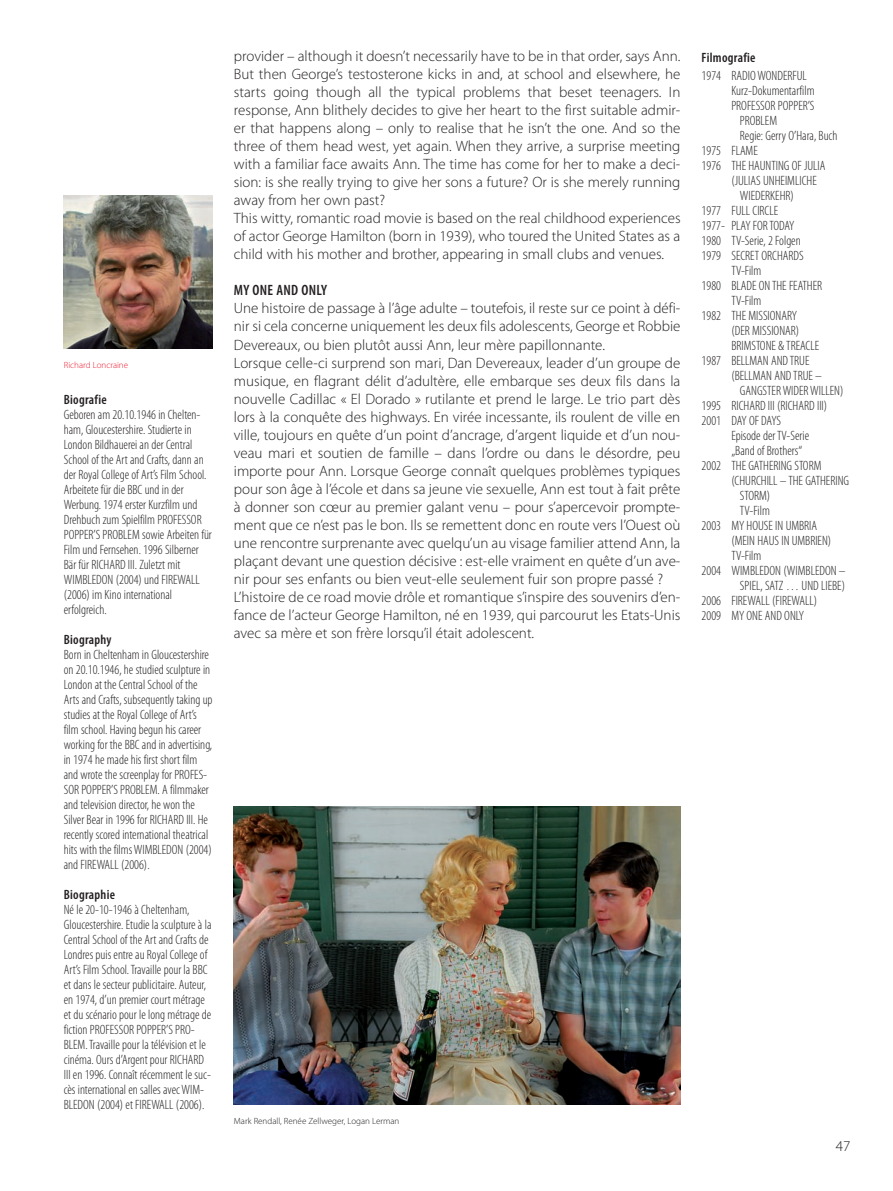
<style>
.page{position:relative;width:893px;height:1191px;background:#fff}
.page>*{position:absolute;margin:0;border:0;box-sizing:border-box;transform-origin:0 0}
.t1{font:300 15px/18px "Myriad Pro";color:#231f20}
.t2{font:600 condensed 15px "Myriad Pro";letter-spacing:.02em;color:#231f20}
.t3{font:300 condensed 13.5px/15px "Myriad Pro";color:#231f20}
.t4{font:600 condensed 13.5px "Myriad Pro";letter-spacing:.02em;color:#231f20}
.t5{font:300 9px "Myriad Pro";color:#231f20}
.t6{font:300 9px "Myriad Pro";color:#ee1b2d}
</style>
<div class="page">
<img style="left:63px;top:195px;width:618px;height:910px">
<p class="t6" style="left:64px;top:361px;width:66px">Richard Loncraine</p>
<p class="t4" style="left:64px;top:394px;width:44px">Biografie</p>
<p class="t3" style="left:64px;top:408px;width:150px">Geboren am 20.10.1946 in Chelten - ham, Gloucestershire. Studierte in<br>London Bildhauerei an der Central<br>School of the Art and Crafts, dann an der Royal College of Art’s Film School.<br>Arbeitete für die BBC und in der<br>Werbung. 1974 erster Kurzfilm und<br>Drehbuch zum Spielfilm PROFESSOR<br>POPPER’S PROBLEM sowie Arbeiten für<br>Film und Fernsehen. 1996 Silberner<br>Bär für RICHARD III. Zuletzt mit<br>WIMBLEDON (2004) und FIREWALL (2006) im Kino inter national erfolgreich.</p>
<p class="t4" style="left:64px;top:634px;width:49px">Biography</p>
<p class="t3" style="left:64px;top:648px;width:150px">Born in Cheltenham in Gloucestershire on 20.10.1946, he studied sculpture in London at the Central School of the Arts and Crafts, subsequently taking up studies at the Royal College of Art’s film school. Having begun his career working for the BBC and in advertising, in 1974 he made his first short film and wrote the screenplay for PROFES-SOR POPPER’S PROBLEM. A filmmaker and television director, he won the Silver Bear in 1996 for RICHARD III. He re cent ly scored international theatrical hits with the films WIMBLEDON (2004) and FIREWALL (2006).</p>
<p class="t4" style="left:64px;top:889px;width:53px">Biographie</p>
<p class="t3" style="left:64px;top:903px;width:149px">Né le 20-10-1946 à Cheltenham, Gloucestershire. Etudie la sculpture à la Central School of the Art and Crafts de Londres puis entre au Royal College of Art’s Film School. Travaille pour la BBC et dans le secteur publicitaire. Auteur, en 1974, d’un premier court métrage et du scénario pour le long métrage de fiction PROFESSOR POPPER’S PRO-BLEM. Tra vaille pour la télévision et le cinéma. Ours d’Argent pour RICHARD III en 1996. Connaît récemment le suc&shy;cès international en salles avec WIM-BLEDON (2004) et FIREWALL (2006).</p>
<p class="t1" style="left:234px;top:49px;width:448px">provider – although it doesn’t necessarily have to be in that order, says Ann.<br>But then George’s testosterone kicks in and, at school and elsewhere, he starts going though all the typical problems that beset teenagers. In response, Ann blithely decides to give her heart to the first suitable admir&shy;er that happens along – only to realise that he isn’t the one. And so the three of them head west, yet again. When they arrive, a surprise meeting with a familiar face awaits Ann. The time has come for her to make a deci&shy;sion: is she really trying to give her sons a future? Or is she merely running away from her own past?<br>This witty, romantic road movie is based on the real childhood experiences of actor George Hamilton (born in 1939), who toured the United States as a child with his mother and brother, appearing in small clubs and venues.</p>
<p class="t2" style="left:234px;top:285px;width:95px">MY ONE AND ONLY</p>
<p class="t1" style="left:234px;top:301px;width:448px">Une histoire de passage à l’âge adulte – toutefois, il reste sur ce point à défi&shy;nir si cela concerne uniquement les deux fils adolescents, George et Robbie Devereaux, ou bien plutôt aussi Ann, leur mère papillonnante.<br>Lorsque celle-ci surprend son mari, Dan Devereaux, leader d’un groupe de musique, en flagrant délit d’adultère, elle embarque ses deux fils dans la nouvelle Cadillac « El Dorado » rutilante et prend le large. Le trio part dès lors à la conquête des highways. En virée incessante, ils roulent de ville en ville, toujours en quête d’un point d’ancrage, d’argent liquide et d’un nou&shy;veau mari et soutien de famille – dans l’ordre ou dans le désordre, peu importe pour Ann. Lorsque George connaît quelques problèmes typiques pour son âge à l’école et dans sa jeune vie sexuelle, Ann est tout à fait prête à donner son cœur au premier galant venu – pour s’apercevoir prompte&shy;ment que ce n’est pas le bon. Ils se remettent donc en route vers l’Ouest où une rencontre surprenante avec quelqu’un au visage familier attend Ann, la plaçant devant une question décisive : est-elle vraiment en quête d’un ave&shy;nir pour ses enfants ou bien veut-elle seulement fuir son propre passé ?<br>L’histoire de ce road movie drôle et romantique s’inspire des souvenirs d’en&shy;fance de l’acteur George Hamilton, né en 1939, qui parcourut les Etats-Unis avec sa mère et son frère lorsqu’il était adolescent.</p>
<p class="t5" style="left:234px;top:1117px;width:167px">Mark Rendall, Renée Zellweger, Logan Lerman</p>
<p class="t4" style="left:702px;top:52px;width:55px">Filmografie</p>
<p class="t3" style="left:702px;top:69px;width:107px">1974 RADIO WONDERFUL</p>
<p class="t3" style="left:731px;top:84px;width:85px">Kurz-Dokumentarfilm</p>
<p class="t3" style="left:731px;top:99px;width:85px">PROFESSOR POPPER’S</p>
<p class="t3" style="left:740px;top:114px;width:39px">PROBLEM</p>
<p class="t3" style="left:740px;top:129px;width:99px">Regie: Gerry O’Hara, Buch</p>
<p class="t3" style="left:702px;top:144px;width:58px">1975 FLAME</p>
<p class="t3" style="left:702px;top:159px;width:125px">1976 THE HAUNTING OF JULIA</p>
<p class="t3" style="left:731px;top:174px;width:87px">(JULIAS UNHEIMLICHE</p>
<p class="t3" style="left:740px;top:189px;width:56px">WIEDERKEHR)</p>
<p class="t3" style="left:702px;top:204px;width:78px">1977 FULL CIRCLE</p>
<p class="t3" style="left:702px;top:219px;width:94px">1977- PLAY FOR TODAY</p>
<p class="t3" style="left:702px;top:234px;width:101px">1980 TV-Serie, 2 Folgen</p>
<p class="t3" style="left:702px;top:249px;width:104px">1979 SECRET ORCHARDS</p>
<p class="t3" style="left:731px;top:264px;width:31px">TV-Film</p>
<p class="t3" style="left:702px;top:279px;width:122px">1980 BLADE ON THE FEATHER</p>
<p class="t3" style="left:731px;top:294px;width:31px">TV-Film</p>
<p class="t3" style="left:702px;top:309px;width:97px">1982 THE MISSIONARY</p>
<p class="t3" style="left:731px;top:324px;width:69px">(DER MISSIONAR)</p>
<p class="t3" style="left:731px;top:339px;width:89px">BRIMSTONE &amp; TREACLE</p>
<p class="t3" style="left:702px;top:354px;width:109px">1987 BELLMAN AND TRUE</p>
<p class="t3" style="left:731px;top:369px;width:92px">(BELLMAN AND TRUE –</p>
<p class="t3" style="left:740px;top:384px;width:105px">GANGSTER WIDER WILLEN)</p>
<p class="t3" style="left:702px;top:399px;width:127px">1995 RICHARD III (RICHARD III)</p>
<p class="t3" style="left:702px;top:414px;width:81px">2001 DAY OF DAYS</p>
<p class="t3" style="left:731px;top:429px;width:79px">Episode der TV-Serie</p>
<p class="t3" style="left:731px;top:444px;width:72px">„Band of Brothers“</p>
<p class="t3" style="left:702px;top:459px;width:121px">2002 THE GATHERING STORM</p>
<p class="t3" style="left:731px;top:474px;width:119px">(CHURCHILL – THE GATHERING</p>
<p class="t3" style="left:740px;top:489px;width:32px">STORM)</p>
<p class="t3" style="left:740px;top:504px;width:31px">TV-Film</p>
<p class="t3" style="left:702px;top:519px;width:117px">2003 MY HOUSE IN UMBRIA</p>
<p class="t3" style="left:731px;top:534px;width:101px">(MEIN HAUS IN UMBRIEN)</p>
<p class="t3" style="left:731px;top:549px;width:31px">TV-Film</p>
<p class="t3" style="left:702px;top:564px;width:146px">2004 WIMBLEDON (WIMBLEDON –</p>
<p class="t3" style="left:740px;top:579px;width:107px">SPIEL, SATZ … UND LIEBE)</p>
<p class="t3" style="left:702px;top:594px;width:117px">2006 FIREWALL (FIREWALL)</p>
<p class="t3" style="left:702px;top:609px;width:104px">2009 MY ONE AND ONLY</p>
<p class="t1" style="left:836px;top:1138px;width:16px">47</p>
</div>
